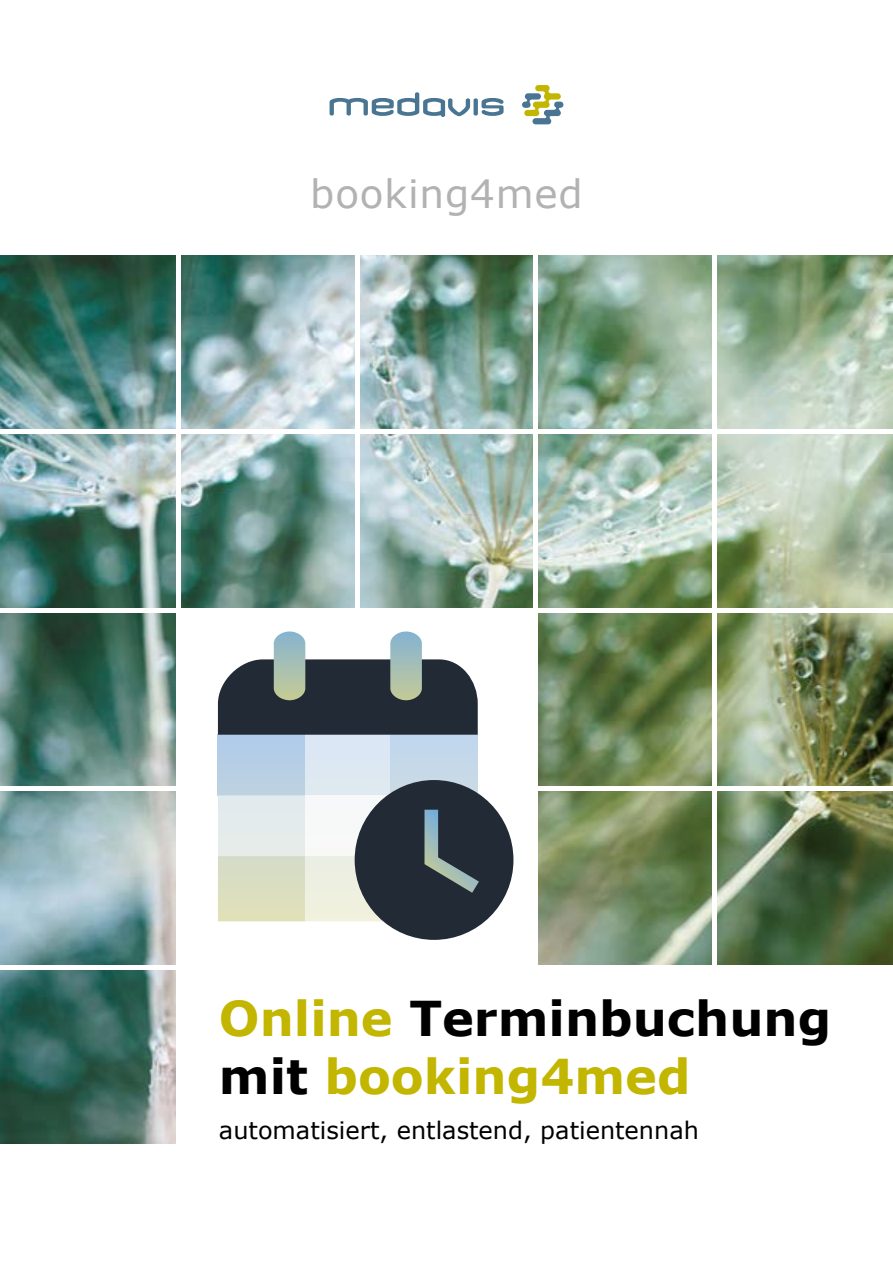
<style>
.page{position:relative;width:893px;height:1263px;background:#fff}
.page>*{position:absolute;margin:0;border:0;box-sizing:border-box;transform-origin:0 0}
.t1{font:700 48px/57.6px "Verdana";color:#c2b600}
.t2{font:39px "Verdana";letter-spacing:.02em;color:#b3b2b2}
.t3{font:24px "Verdana";color:#000}
.s1{color:#000}
</style>
<div class="page">
<svg style="left:522px;top:85px;width:41px;height:39px"></svg>
<svg style="left:474px;top:98px;width:4px;height:18px"></svg>
<svg style="left:330px;top:92px;width:140px;height:25px"></svg>
<svg style="left:481px;top:98px;width:23px;height:18px"></svg>
<img style="left:0;top:255px;width:893px;height:889px">
<hr style="left:355px;top:255px;width:4px;height:889px;background:#fff">
<hr style="left:712px;top:255px;width:4px;height:889px;background:#fff">
<div style="left:0;top:429px;width:893px;height:5px;background:#fff"></div>
<hr style="left:0;top:608px;width:893px;height:4px;background:#fff">
<hr style="left:0;top:787px;width:893px;height:4px;background:#fff">
<hr style="left:534px;top:255px;width:4px;height:889px;background:#fff">
<div style="left:176px;top:255px;width:5px;height:889px;background:#fff"></div>
<hr style="left:0;top:965px;width:893px;height:4px;background:#fff">
<div style="left:176px;top:965px;width:717px;height:189px;background:#fff"></div>
<div style="left:179px;top:610px;width:356px;height:363px;background:#fff"></div>
<div style="left:218px;top:735px;width:87px;height:60px;background:#b6cfe5"></div>
<div style="left:305px;top:735px;width:85px;height:60px;background:#dde8f2"></div>
<div style="left:390px;top:735px;width:88px;height:60px;background:#c4d8ea"></div>
<div style="left:355px;top:780px;width:158px;height:160px;background:#222a35;border-radius:50%"></div>
<svg style="left:218px;top:795px;width:261px;height:127px"></svg>
<svg style="left:218px;top:631px;width:260px;height:104px"></svg>
<h2 class="t2" style="left:310px;top:169px;width:274px">booking4med</h2>
<h1 class="t1" style="left:219px;top:990px;width:614px">Online <span class="s1">Terminbuchung mit</span> booking4med</h1>
<p class="t3" style="left:219px;top:1114px;width:481px">automatisiert, entlastend, patientennah</p>
</div>
